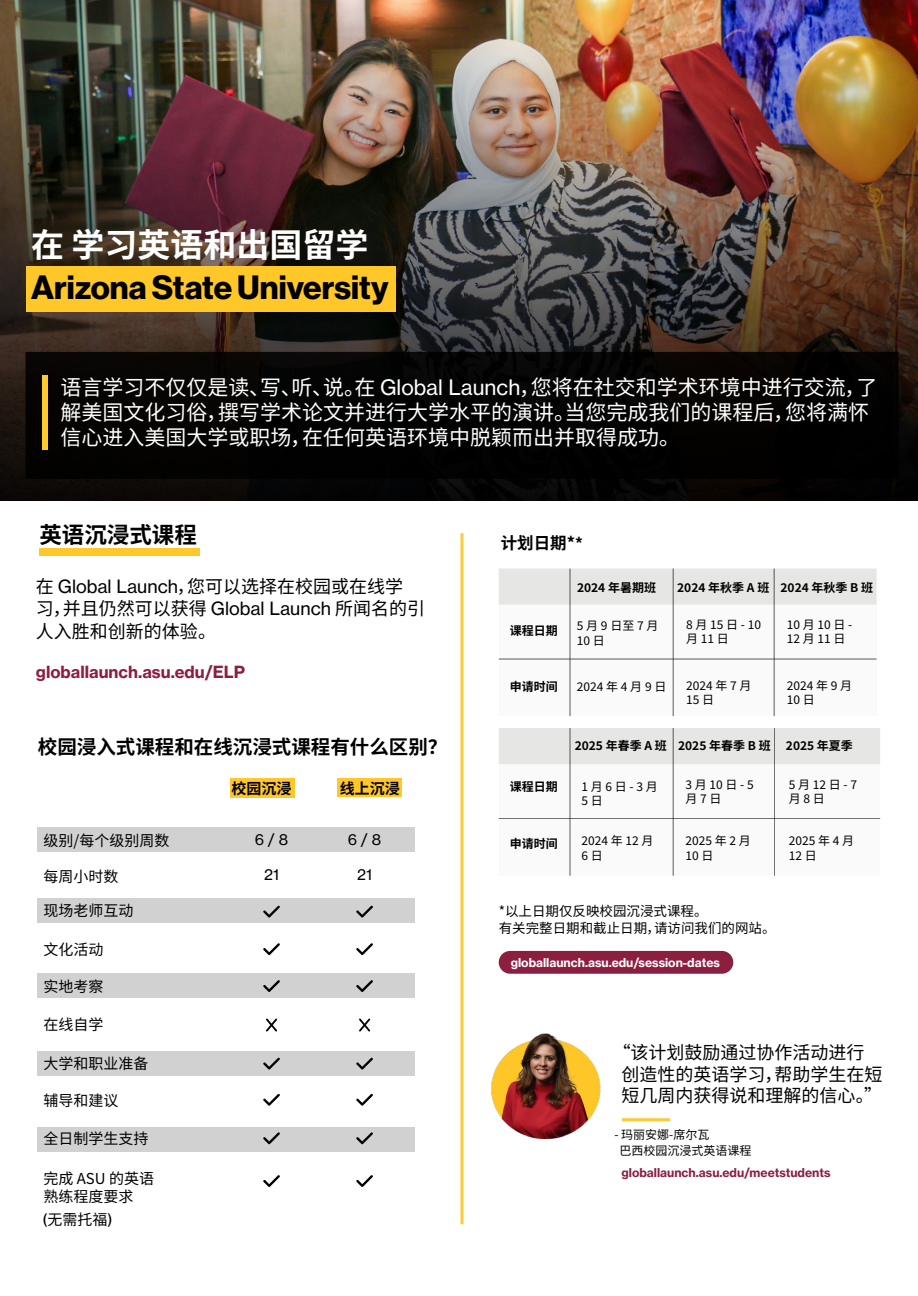
<style>
.page{position:relative;width:918px;height:1296px;background:#fff}
.page>*{position:absolute;margin:0;border:0;box-sizing:border-box;transform-origin:0 0}
.t1{font:33px "N Haas Grotesk DS Pro 75 Bd";color:#000}
.t2{font:700 33px "Source Han Sans CN";color:#fff}
.t3{font:700 22.5px "Source Han Sans CN";color:#000}
.t4{font:21px/25.2px "Source Han Sans CN";color:#fff}
.t5{font:700 19.5px "Source Han Sans CN";color:#000}
.t6{font:18px/21.6px "Source Han Sans CN";color:#000}
.t7{font:16.5px "N Haas Grotesk TX Pro 75 Bd";color:#8d1e41}
.t8{font:700 16.5px "Source Han Sans CN";color:#000}
.t9{font:15px/18px "Source Han Sans CN";color:#000}
.t10{font:15px "N Haas Grotesk TX Pro 55 Rg";color:#000}
.t11{font:700 15px "Source Han Sans CN";color:#000}
.t12{font:13.5px/16.2px "Source Han Sans CN";color:#000}
.t13{font:12px/14.4px "Source Han Sans CN";color:#000}
.t14{font:700 12px "Source Han Sans CN";color:#000}
.t15{font:12px "N Haas Grotesk TX Pro 75 Bd";color:#fff}
.t16{font:12px "N Haas Grotesk TX Pro 75 Bd";color:#8d1e41}
.s1{font-family:"N Haas Grotesk TX Pro 55 Rg"}
.s2{font-family:"N Haas Grotesk TX Pro 75 Bd";font-weight:400}
</style>
<div class="page">
<div style="left:38px;top:899px;width:377px;height:24px;background:#d0d1d0"></div>
<div style="left:38px;top:973px;width:377px;height:25px;background:#d0d1d0"></div>
<div style="left:38px;top:1051px;width:377px;height:25px;background:#d0d1d0"></div>
<div style="left:38px;top:1127px;width:377px;height:25px;background:#d0d1d0"></div>
<img style="left:0;top:0;width:918px;height:500px">
<div style="left:27px;top:266px;width:369px;height:46px;background:#ffc828"></div>
<div style="left:230px;top:779px;width:64px;height:19px;background:#ffc729"></div>
<div style="left:338px;top:779px;width:64px;height:18px;background:#ffc729"></div>
<div style="left:38px;top:828px;width:377px;height:24px;background:#d0d1d0"></div>
<div style="left:39px;top:549px;width:161px;height:7px;background:#ffc729"></div>
<div style="left:26px;top:353px;width:872px;height:125px;background:#000"></div>
<div style="left:26px;top:352px;width:872px;height:127px;border:2px solid #000"></div>
<div style="left:43px;top:375px;width:5px;height:75px;background:#ffca2b"></div>
<svg style="left:460px;top:533px;width:4px;height:691px;background:#ffd769"></svg>
<div style="left:500px;top:764px;width:380px;height:112px;background:#fafafb"></div>
<div style="left:499px;top:728px;width:381px;height:36px;background:#e6e6e5"></div>
<hr style="left:570px;top:728px;width:1px;height:148px;background:#000">
<hr style="left:673px;top:728px;width:1px;height:148px;background:#000">
<hr style="left:499px;top:818px;width:381px;height:1px;background:#000">
<hr style="left:774px;top:728px;width:1px;height:148px;background:#000">
<div style="left:499px;top:951px;width:234px;height:23px;background:#8c1f40;border-radius:11px"></div>
<div style="left:500px;top:605px;width:377px;height:111px;background:#fafafb"></div>
<div style="left:499px;top:568px;width:378px;height:37px;background:#e6e6e5;border:2px solid #e6e6e5"></div>
<hr style="left:570px;top:568px;width:1px;height:148px;background:#000">
<hr style="left:673px;top:568px;width:1px;height:148px;background:#000">
<hr style="left:499px;top:659px;width:378px;height:1px;background:#000">
<svg style="left:263px;top:906px;width:17px;height:12px"></svg>
<svg style="left:263px;top:943px;width:17px;height:12px"></svg>
<svg style="left:263px;top:980px;width:17px;height:12px"></svg>
<svg style="left:263px;top:1058px;width:17px;height:12px"></svg>
<svg style="left:263px;top:1094px;width:17px;height:12px"></svg>
<svg style="left:263px;top:1132px;width:17px;height:12px"></svg>
<svg style="left:266px;top:1019px;width:11px;height:13px"></svg>
<svg style="left:263px;top:1175px;width:17px;height:12px"></svg>
<svg style="left:356px;top:906px;width:17px;height:12px"></svg>
<svg style="left:356px;top:943px;width:17px;height:12px"></svg>
<svg style="left:356px;top:980px;width:17px;height:12px"></svg>
<svg style="left:356px;top:1058px;width:17px;height:12px"></svg>
<svg style="left:356px;top:1094px;width:17px;height:12px"></svg>
<svg style="left:356px;top:1132px;width:17px;height:12px"></svg>
<svg style="left:359px;top:1019px;width:11px;height:13px"></svg>
<svg style="left:356px;top:1175px;width:17px;height:12px"></svg>
<img style="left:491px;top:1033px;width:110px;height:105px">
<hr style="left:622px;top:1118px;width:48px;height:3px;background:#ffca38">
<hr style="left:774px;top:568px;width:1px;height:148px;background:#000">
<h1 class="t2" style="left:31px;top:227px;width:339px">在 学习英语和出国留学</h1>
<h1 class="t1" style="left:31px;top:269px;width:359px">Arizona State University</h1>
<h3 class="t4" style="left:61px;top:375px;width:818px">语言学习不仅仅是读、写、听、说。在 <span class="s1">Global Launch</span>，您将在社交和学术环境中进行交流，了解美国文化习俗，撰写学术论文并进行大学水平的演讲。当您完成我们的课程后，您将满怀信心进入美国大学或职场，在任何英语环境中脱颖而出并取得成功。</h3>
<h2 class="t3" style="left:39px;top:522px;width:159px">英语沉浸式课程</h2>
<h3 class="t8" style="left:501px;top:534px;width:84px">计划日期*<span class="s2">*</span></h3>
<h3 class="t6" style="left:36px;top:576px;width:391px">在 <span class="s1">Global Launch</span>，您可以选择在校园或在线学习，并且仍然可以获得 <span class="s1">Global Launch</span> 所闻名的引</h3>
<h3 class="t6" style="left:36px;top:621px;width:182px">人入胜和创新的体验。</h3>
<h3 class="t7" style="left:36px;top:661px;width:211px">globallaunch.asu.edu/ELP</h3>
<p class="t14" style="left:510px;top:623px;width:49px">课程日期</p>
<p class="t14" style="left:510px;top:680px;width:49px">申请时间</p>
<p class="t14" style="left:577px;top:580px;width:80px">2024 年暑期班</p>
<p class="t13" style="left:577px;top:619px;width:83px">5 月 9 日至 7 月<br>10 日</p>
<p class="t13" style="left:577px;top:680px;width:91px">2024 年 4 月 9 日</p>
<p class="t14" style="left:677px;top:580px;width:94px">2024 年秋季 A 班</p>
<p class="t13" style="left:686px;top:618px;width:76px">8 月 15 日 - 10月 11 日</p>
<p class="t13" style="left:686px;top:679px;width:67px">2024 年 7 月<br>15 日</p>
<p class="t14" style="left:781px;top:580px;width:94px">2024 年秋季 B 班</p>
<p class="t13" style="left:787px;top:617px;width:67px">10 月 10 日 -<br>12 月 11 日</p>
<p class="t13" style="left:787px;top:679px;width:67px">2024 年 9 月<br>10 日</p>
<h3 class="t5" style="left:38px;top:735px;width:411px">校园浸入式课程和在线沉浸式课程有什么区别？</h3>
<p class="t11" style="left:232px;top:780px;width:61px">校园沉浸</p>
<p class="t11" style="left:340px;top:780px;width:61px">线上沉浸</p>
<p class="t9" style="left:43px;top:831px;width:127px">级别/每个级别周数</p>
<p class="t9" style="left:43px;top:867px;width:76px">每周小时数</p>
<p class="t9" style="left:43px;top:902px;width:91px">现场老师互动</p>
<p class="t9" style="left:43px;top:941px;width:61px">文化活动</p>
<p class="t9" style="left:43px;top:978px;width:61px">实地考察</p>
<p class="t9" style="left:43px;top:1016px;width:61px">在线自学</p>
<p class="t9" style="left:43px;top:1055px;width:106px">大学和职业准备</p>
<p class="t9" style="left:43px;top:1092px;width:76px">辅导和建议</p>
<p class="t9" style="left:43px;top:1130px;width:106px">全日制学生支持</p>
<p class="t9" style="left:43px;top:1170px;width:112px">完成 ASU 的英语熟练程度要求</p>
<p class="t9" style="left:42px;top:1210px;width:72px"><span class="s1">(</span>无需托福<span class="s1">)</span></p>
<p class="t10" style="left:255px;top:831px;width:35px">6 / 8</p>
<p class="t10" style="left:264px;top:865px;width:16px">21</p>
<p class="t10" style="left:348px;top:831px;width:35px">6 / 8</p>
<p class="t10" style="left:357px;top:865px;width:16px">21</p>
<p class="t14" style="left:510px;top:780px;width:49px">课程日期</p>
<p class="t14" style="left:510px;top:837px;width:49px">申请时间</p>
<p class="t14" style="left:575px;top:738px;width:94px">2025 年春季 A 班</p>
<p class="t13" style="left:581px;top:779px;width:78px">1 月 6 日 - 3 月<br>5 日</p>
<p class="t13" style="left:581px;top:834px;width:74px">2024 年 12 月<br>6 日</p>
<p class="t14" style="left:678px;top:738px;width:94px">2025 年春季 B 班</p>
<p class="t14" style="left:786px;top:738px;width:68px">2025 年夏季</p>
<p class="t13" style="left:686px;top:778px;width:70px">3 月 10 日 - 5月 7 日</p>
<p class="t13" style="left:789px;top:778px;width:70px">5 月 12 日 - 7月 8 日</p>
<p class="t13" style="left:686px;top:834px;width:67px">2025 年 2 月<br>10 日</p>
<p class="t13" style="left:789px;top:834px;width:67px">2025 年 4 月<br>12 日</p>
<p class="t12" style="left:499px;top:904px;width:278px">*以上日期仅反映校园沉浸式课程。<br>有关完整日期和截止日期，请访问我们的网站。</p>
<p class="t15" style="left:511px;top:955px;width:211px">globallaunch.asu.edu/session-dates</p>
<h3 class="t6" style="left:622px;top:1042px;width:263px;text-indent:-9px">“该计划鼓励通过协作活动进行创造性的英语学习，帮助学生在短短几周内获得说和理解的信心。”</h3>
<p class="t13" style="left:614px;top:1128px;width:97px">- 玛丽安娜-席尔瓦</p>
<p class="t16" style="left:622px;top:1165px;width:211px">globallaunch.asu.edu/meetstudents</p>
<p class="t13" style="left:620px;top:1144px;width:133px">巴西校园沉浸式英语课程</p>
</div>
